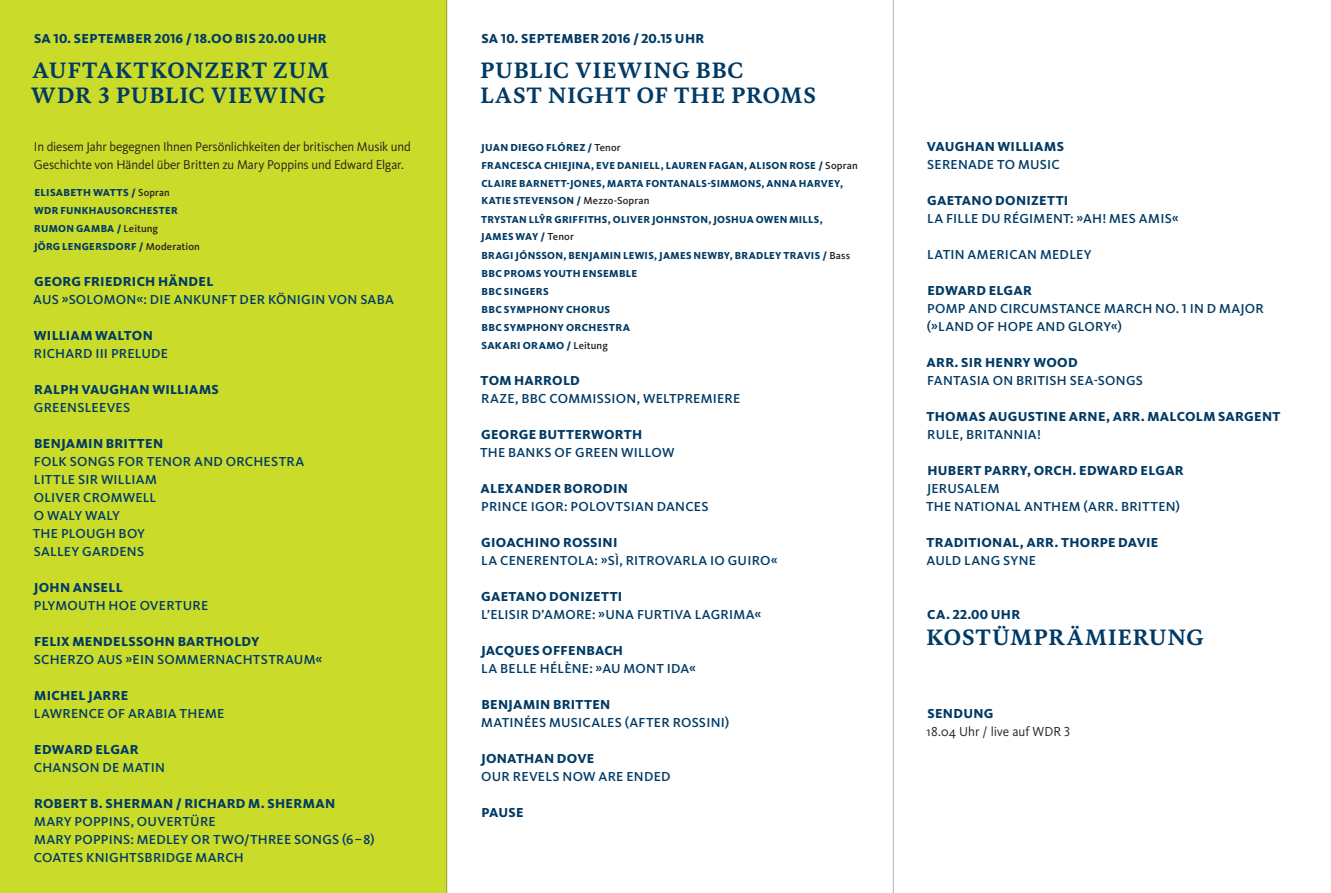
<style>
.page{position:relative;width:1331px;height:893px;background:#fff}
.page>*{position:absolute;margin:0;border:0;box-sizing:border-box;transform-origin:0 0}
.WDR_3___DIN_Lang___I{font:700 22.5px/25.5px "WDR Serif";letter-spacing:.045em;color:#003a65}
.WDR_3___DIN_Lang___I-2{font:500 13.5px/18px "WDR Sans";letter-spacing:.015em;color:#003a65}
.WDR_3___DIN_Lang___I-3{font:800 13.5px "WDR Sans";letter-spacing:.02em;color:#003a65}
.WDR_3___DIN_Lang___I-4{font:13.5px "WDR Sans";color:#231f20}
.WDR_3___DIN_Lang___I-5{font:500 13.5px "WDR Sans";letter-spacing:-.01em;color:#003a65}
.WDR_3___DIN_Lang___I-6{font:13.2px/18px "WDR Sans";letter-spacing:-.01em;color:#231f20}
.t1{font:800 10.5px/17px "WDR Sans";letter-spacing:.025em;color:#003a65}
.s1{font-weight:500;color:#231f20}
</style>
<div class="page">
<div style="left:0;top:0;width:447px;height:893px;background:#cadb2a"></div>
<hr style="left:446px;top:0;width:1px;height:893px;background:#b2b3b7">
<hr style="left:893px;top:0;width:1px;height:893px;background:#b2b3b7">
<p class="WDR_3___DIN_Lang___I-3" style="left:34px;top:30px;width:294px">SA 10. SEPTEMBER 2016 / 18.OO BIS 20.00 UHR</p>
<p class="WDR_3___DIN_Lang___I" style="left:31px;top:57px;width:300px">AUFTAKTKONZERT ZUM<br>WDR 3 PUBLIC VIEWING</p>
<p class="WDR_3___DIN_Lang___I-6" style="left:34px;top:138px;width:379px">In diesem Jahr begegnen Ihnen Persönlichkeiten der britischen Musik und<br>Geschichte von Händel über Britten zu Mary Poppins und Edward Elgar.</p>
<p class="t1" style="left:34px;top:184px;width:137px">ELISABETH WATTS / <span class="s1">Sopran</span></p>
<p class="t1" style="left:34px;top:202px;width:145px">WDR FUNKHAUSORCHESTER</p>
<p class="t1" style="left:34px;top:220px;width:125px">RUMON GAMBA / <span class="s1">Leitung</span></p>
<p class="t1" style="left:34px;top:238px;width:167px">JÖRG LENGERSDORF / <span class="s1">Moderation</span></p>
<p class="WDR_3___DIN_Lang___I-3" style="left:34px;top:273px;width:181px">GEORG FRIEDRICH HÄNDEL</p>
<p class="WDR_3___DIN_Lang___I-2" style="left:33px;top:290px;width:362px">AUS »SOLOMON«: DIE ANKUNFT DER KÖNIGIN VON SABA</p>
<p class="WDR_3___DIN_Lang___I-3" style="left:34px;top:327px;width:121px">WILLIAM WALTON</p>
<p class="WDR_3___DIN_Lang___I-2" style="left:34px;top:344px;width:136px">RICHARD III PRELUDE</p>
<p class="WDR_3___DIN_Lang___I-3" style="left:34px;top:381px;width:186px">RALPH VAUGHAN WILLIAMS</p>
<p class="WDR_3___DIN_Lang___I-2" style="left:34px;top:398px;width:98px">GREENSLEEVES</p>
<p class="WDR_3___DIN_Lang___I-3" style="left:34px;top:435px;width:131px">BENJAMIN BRITTEN</p>
<p class="WDR_3___DIN_Lang___I-2" style="left:34px;top:452px;width:272px">FOLK SONGS FOR TENOR AND ORCHESTRA</p>
<p class="WDR_3___DIN_Lang___I-2" style="left:34px;top:470px;width:124px">LITTLE SIR WILLIAM</p>
<p class="WDR_3___DIN_Lang___I-2" style="left:34px;top:488px;width:124px">OLIVER CROMWELL</p>
<p class="WDR_3___DIN_Lang___I-5" style="left:34px;top:507px;width:88px">O WALY WALY</p>
<p class="WDR_3___DIN_Lang___I-2" style="left:33px;top:524px;width:114px">THE PLOUGH BOY</p>
<p class="WDR_3___DIN_Lang___I-2" style="left:34px;top:542px;width:112px">SALLEY GARDENS</p>
<p class="WDR_3___DIN_Lang___I-3" style="left:34px;top:579px;width:90px">JOHN ANSELL</p>
<p class="WDR_3___DIN_Lang___I-2" style="left:34px;top:596px;width:176px">PLYMOUTH HOE OVERTURE</p>
<p class="WDR_3___DIN_Lang___I-3" style="left:34px;top:633px;width:227px">FELIX MENDELSSOHN BARTHOLDY</p>
<p class="WDR_3___DIN_Lang___I-2" style="left:34px;top:650px;width:290px">SCHERZO AUS »EIN SOMMERNACHTSTRAUM«</p>
<p class="WDR_3___DIN_Lang___I-3" style="left:34px;top:687px;width:96px">MICHEL JARRE</p>
<p class="WDR_3___DIN_Lang___I-2" style="left:34px;top:704px;width:192px">LAWRENCE OF ARABIA THEME</p>
<p class="WDR_3___DIN_Lang___I-3" style="left:34px;top:741px;width:106px">EDWARD ELGAR</p>
<p class="WDR_3___DIN_Lang___I-2" style="left:34px;top:758px;width:132px">CHANSON DE MATIN</p>
<p class="WDR_3___DIN_Lang___I-3" style="left:34px;top:795px;width:303px">ROBERT B. SHERMAN / RICHARD M. SHERMAN</p>
<p class="WDR_3___DIN_Lang___I-2" style="left:34px;top:812px;width:183px">MARY POPPINS, OUVERTÜRE</p>
<p class="WDR_3___DIN_Lang___I-2" style="left:34px;top:830px;width:342px">MARY POPPINS: MEDLEY OR TWO/THREE SONGS (6–8)</p>
<p class="WDR_3___DIN_Lang___I-2" style="left:34px;top:848px;width:211px">COATES KNIGHTSBRIDGE MARCH</p>
<p class="WDR_3___DIN_Lang___I-3" style="left:481px;top:30px;width:224px">SA 10. SEPTEMBER 2016 / 20.15 UHR</p>
<p class="WDR_3___DIN_Lang___I" style="left:480px;top:57px;width:265px">PUBLIC VIEWING BBC</p>
<p class="WDR_3___DIN_Lang___I" style="left:480px;top:83px;width:337px">LAST NIGHT OF THE PROMS</p>
<p class="t1" style="left:481px;top:139px;width:141px">JUAN DIEGO FLÓREZ / <span class="s1">Tenor</span></p>
<p class="t1" style="left:482px;top:157px;width:378px">FRANCESCA CHIEJINA, EVE DANIELL, LAUREN FAGAN, ALISON ROSE / <span class="s1">Sopran</span></p>
<p class="t1" style="left:481px;top:175px;width:363px">CLAIRE BARNETT-JONES, MARTA FONTANALS-SIMMONS, ANNA HARVEY,<br>KATIE STEVENSON / <span class="s1">Mezzo-Sopran</span></p>
<p class="t1" style="left:481px;top:211px;width:343px">TRYSTAN LLŶR GRIFFITHS, OLIVER JOHNSTON, JOSHUA OWEN MILLS,<br>JAMES WAY / <span class="s1">Tenor</span></p>
<p class="t1" style="left:482px;top:247px;width:370px">BRAGI JÓNSSON, BENJAMIN LEWIS, JAMES NEWBY, BRADLEY TRAVIS / <span class="s1">Bass</span></p>
<p class="t1" style="left:482px;top:265px;width:157px">BBC PROMS YOUTH ENSEMBLE</p>
<p class="t1" style="left:482px;top:283px;width:69px">BBC SINGERS</p>
<p class="t1" style="left:482px;top:301px;width:130px">BBC SYMPHONY CHORUS</p>
<p class="t1" style="left:482px;top:319px;width:150px">BBC SYMPHONY ORCHESTRA</p>
<p class="t1" style="left:481px;top:337px;width:128px">SAKARI ORAMO / <span class="s1">Leitung</span></p>
<p class="WDR_3___DIN_Lang___I-3" style="left:481px;top:372px;width:101px">TOM HARROLD</p>
<p class="WDR_3___DIN_Lang___I-2" style="left:481px;top:389px;width:261px">RAZE, BBC COMMISSION, WELTPREMIERE</p>
<p class="WDR_3___DIN_Lang___I-3" style="left:481px;top:426px;width:163px">GEORGE BUTTERWORTH</p>
<p class="WDR_3___DIN_Lang___I-2" style="left:480px;top:443px;width:196px">THE BANKS OF GREEN WILLOW</p>
<p class="WDR_3___DIN_Lang___I-3" style="left:481px;top:480px;width:149px">ALEXANDER BORODIN</p>
<p class="WDR_3___DIN_Lang___I-2" style="left:481px;top:497px;width:229px">PRINCE IGOR: POLOVTSIAN DANCES</p>
<p class="WDR_3___DIN_Lang___I-3" style="left:481px;top:534px;width:138px">GIOACHINO ROSSINI</p>
<p class="WDR_3___DIN_Lang___I-2" style="left:481px;top:551px;width:298px">LA CENERENTOLA: »SÌ, RITROVARLA IO GUIRO«</p>
<p class="WDR_3___DIN_Lang___I-3" style="left:481px;top:588px;width:143px">GAETANO DONIZETTI</p>
<p class="WDR_3___DIN_Lang___I-2" style="left:481px;top:605px;width:282px">L’ELISIR D’AMORE: »UNA FURTIVA LAGRIMA«</p>
<p class="WDR_3___DIN_Lang___I-3" style="left:481px;top:642px;width:144px">JACQUES OFFENBACH</p>
<p class="WDR_3___DIN_Lang___I-2" style="left:481px;top:659px;width:216px">LA BELLE HÉLÈNE: »AU MONT IDA«</p>
<p class="WDR_3___DIN_Lang___I-3" style="left:481px;top:696px;width:131px">BENJAMIN BRITTEN</p>
<p class="WDR_3___DIN_Lang___I-2" style="left:481px;top:713px;width:249px">MATINÉES MUSICALES (AFTER ROSSINI)</p>
<p class="WDR_3___DIN_Lang___I-3" style="left:481px;top:750px;width:115px">JONATHAN DOVE</p>
<p class="WDR_3___DIN_Lang___I-2" style="left:481px;top:767px;width:191px">OUR REVELS NOW ARE ENDED</p>
<p class="WDR_3___DIN_Lang___I-3" style="left:481px;top:804px;width:44px">PAUSE</p>
<p class="WDR_3___DIN_Lang___I-3" style="left:927px;top:138px;width:139px">VAUGHAN WILLIAMS</p>
<p class="WDR_3___DIN_Lang___I-2" style="left:927px;top:155px;width:134px">SERENADE TO MUSIC</p>
<p class="WDR_3___DIN_Lang___I-3" style="left:927px;top:192px;width:143px">GAETANO DONIZETTI</p>
<p class="WDR_3___DIN_Lang___I-2" style="left:927px;top:209px;width:253px">LA FILLE DU RÉGIMENT: »AH! MES AMIS«</p>
<p class="WDR_3___DIN_Lang___I-2" style="left:927px;top:245px;width:166px">LATIN AMERICAN MEDLEY</p>
<p class="WDR_3___DIN_Lang___I-3" style="left:927px;top:282px;width:106px">EDWARD ELGAR</p>
<p class="WDR_3___DIN_Lang___I-2" style="left:927px;top:299px;width:338px">POMP AND CIRCUMSTANCE MARCH NO. 1 IN D MAJOR (»LAND OF HOPE AND GLORY«)</p>
<p class="WDR_3___DIN_Lang___I-3" style="left:927px;top:354px;width:153px">ARR. SIR HENRY WOOD</p>
<p class="WDR_3___DIN_Lang___I-2" style="left:927px;top:371px;width:217px">FANTASIA ON BRITISH SEA-SONGS</p>
<p class="WDR_3___DIN_Lang___I-3" style="left:927px;top:408px;width:355px">THOMAS AUGUSTINE ARNE, ARR. MALCOLM SARGENT</p>
<p class="WDR_3___DIN_Lang___I-2" style="left:927px;top:425px;width:115px">RULE, BRITANNIA!</p>
<p class="WDR_3___DIN_Lang___I-3" style="left:927px;top:462px;width:258px">HUBERT PARRY, ORCH. EDWARD ELGAR</p>
<p class="WDR_3___DIN_Lang___I-2" style="left:927px;top:479px;width:74px">JERUSALEM</p>
<p class="WDR_3___DIN_Lang___I-2" style="left:926px;top:497px;width:256px">THE NATIONAL ANTHEM (ARR. BRITTEN)</p>
<p class="WDR_3___DIN_Lang___I-3" style="left:927px;top:534px;width:233px">TRADITIONAL, ARR. THORPE DAVIE</p>
<p class="WDR_3___DIN_Lang___I-2" style="left:926px;top:551px;width:111px">AULD LANG SYNE</p>
<p class="WDR_3___DIN_Lang___I-3" style="left:927px;top:606px;width:94px">CA. 22.00 UHR</p>
<p class="WDR_3___DIN_Lang___I" style="left:926px;top:624px;width:279px">KOSTÜMPRÄMIERUNG</p>
<p class="WDR_3___DIN_Lang___I-3" style="left:927px;top:705px;width:68px">SENDUNG</p>
<p class="WDR_3___DIN_Lang___I-4" style="left:927px;top:723px;width:145px">18.04 Uhr / live auf WDR 3</p>
</div>
